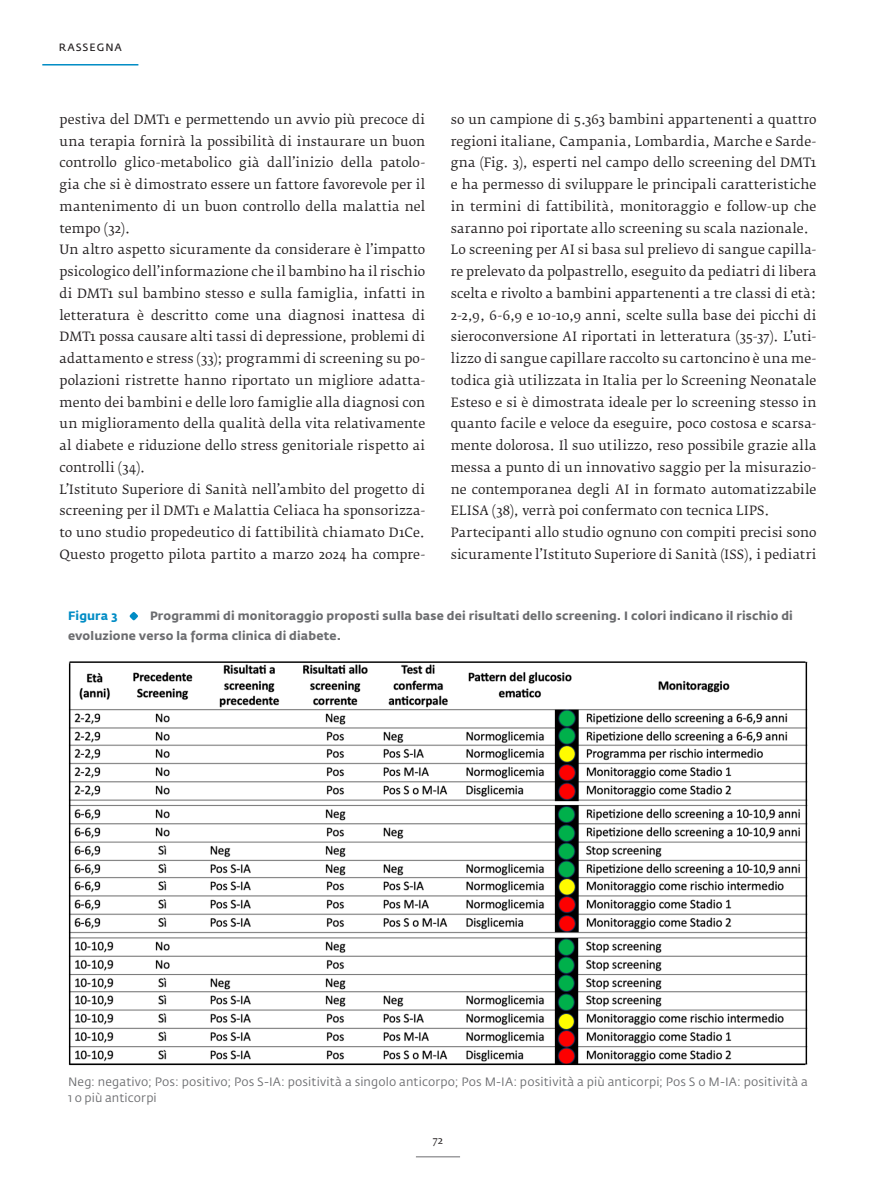
<style>
.page{position:relative;width:893px;height:1191px;background:#fff}
.page>*{position:absolute;margin:0;border:0;box-sizing:border-box;transform-origin:0 0}
.t1{font:12.75px/21.8px "Fedra Serif B Pro";letter-spacing:.01em;color:#231f20}
.t2{font:700 12px/19.5px "Fedra Sans Std";letter-spacing:.015em;color:#6c6d70}
.t3{font:12px/16.5px "Fedra Sans Std";letter-spacing:.01em;color:#6c6d70}
.t4{font:700 12px "Fedra Sans Std";letter-spacing:.015em;color:#008cc5}
.t5{font:10.5px "Fedra Sans Std";letter-spacing:.1em;color:#231f20}
.t6{font:10.5px "Fedra Serif B Pro";color:#231f20}
</style>
<div class="page">
<hr style="left:416px;top:1156px;width:44px;height:1px;background:#6c6d70">
<hr style="left:42px;top:64px;width:96px;height:1px;background:#008cc5">
<svg style="left:130px;top:612px;width:8px;height:8px"></svg>
<img style="left:69px;top:661px;width:738px;height:404px">
<p class="t5" style="left:59px;top:41px;width:65px">RASSEGNA</p>
<p class="t1" style="left:60px;top:108px;width:367px">pestiva del DMT1 e permettendo un avvio più precoce di una terapia fornirà la possibilità di instaurare un buon controllo glico-metabolico già dall’inizio della patolo&shy;gia che si è dimostrato essere un fattore favorevole per il mantenimento di un buon controllo della malattia nel tempo (32).<br>Un altro aspetto sicuramente da considerare è l’impatto psicologico dell’informazione che il bambino ha il rischio di DMT1 sul bambino stesso e sulla famiglia, infatti in letteratura è descritto come una diagnosi inattesa di DMT1 possa causare alti tassi di depressione, problemi di adattamento e stress (33); programmi di screening su po&shy;polazioni ristrette hanno riportato un migliore adatta&shy;mento dei bambini e delle loro famiglie alla diagnosi con un miglioramento della qualità della vita relativamente al diabete e riduzione dello stress genitoriale rispetto ai controlli (34).<br>L’Istituto Superiore di Sanità nell’ambito del progetto di screening per il DMT1 e Malattia Celiaca ha sponsorizza&shy;to uno studio propedeutico di fattibilità chiamato D1Ce.<br>Questo progetto pilota partito a marzo 2024 ha compre-</p>
<p class="t1" style="left:451px;top:108px;width:367px">so un campione di 5.363 bambini appartenenti a quattro regioni italiane, Campania, Lombardia, Marche e Sarde&shy;gna (Fig. 3), esperti nel campo dello screening del DMT1 e ha permesso di sviluppare le principali caratteristiche in termini di fattibilità, monitoraggio e follow-up che saranno poi riportate allo screening su scala nazionale.<br>Lo screening per AI si basa sul prelievo di sangue capilla&shy;re prelevato da polpastrello, eseguito da pediatri di libera scelta e rivolto a bambini appartenenti a tre classi di età:<br>2-2,9, 6-6,9 e 10-10,9 anni, scelte sulla base dei picchi di sieroconversione AI riportati in letteratura (35-37). L’uti&shy;lizzo di sangue capillare raccolto su cartoncino è una me&shy;todica già utilizzata in Italia per lo Screening Neonatale Esteso e si è dimostrata ideale per lo screening stesso in quanto facile e veloce da eseguire, poco costosa e scarsa&shy;mente dolorosa. Il suo utilizzo, reso possibile grazie alla messa a punto di un innovativo saggio per la misurazio&shy;ne contemporanea degli AI in formato automatizzabile ELISA (38), verrà poi confermato con tecnica LIPS.<br>Partecipanti allo studio ognuno con compiti precisi sono sicuramente l’Istituto Superiore di Sanità (ISS), i pediatri</p>
<p class="t2" style="left:68px;top:606px;width:726px;text-indent:82px">Programmi di monitoraggio proposti sulla base dei risultati dello screening. I colori indicano il rischio di evoluzione verso la forma clinica di diabete.</p>
<p class="t4" style="left:68px;top:608px;width:51px">Figura 3</p>
<p class="t3" style="left:68px;top:1073px;width:741px">Neg: negativo; Pos: positivo; Pos S-IA: positività a singolo anticorpo; Pos M-IA: positività a più anticorpi; Pos S o M-IA: positività a<br>1 o più anticorpi</p>
<p class="t6" style="left:433px;top:1133px;width:12px">72</p>
</div>
